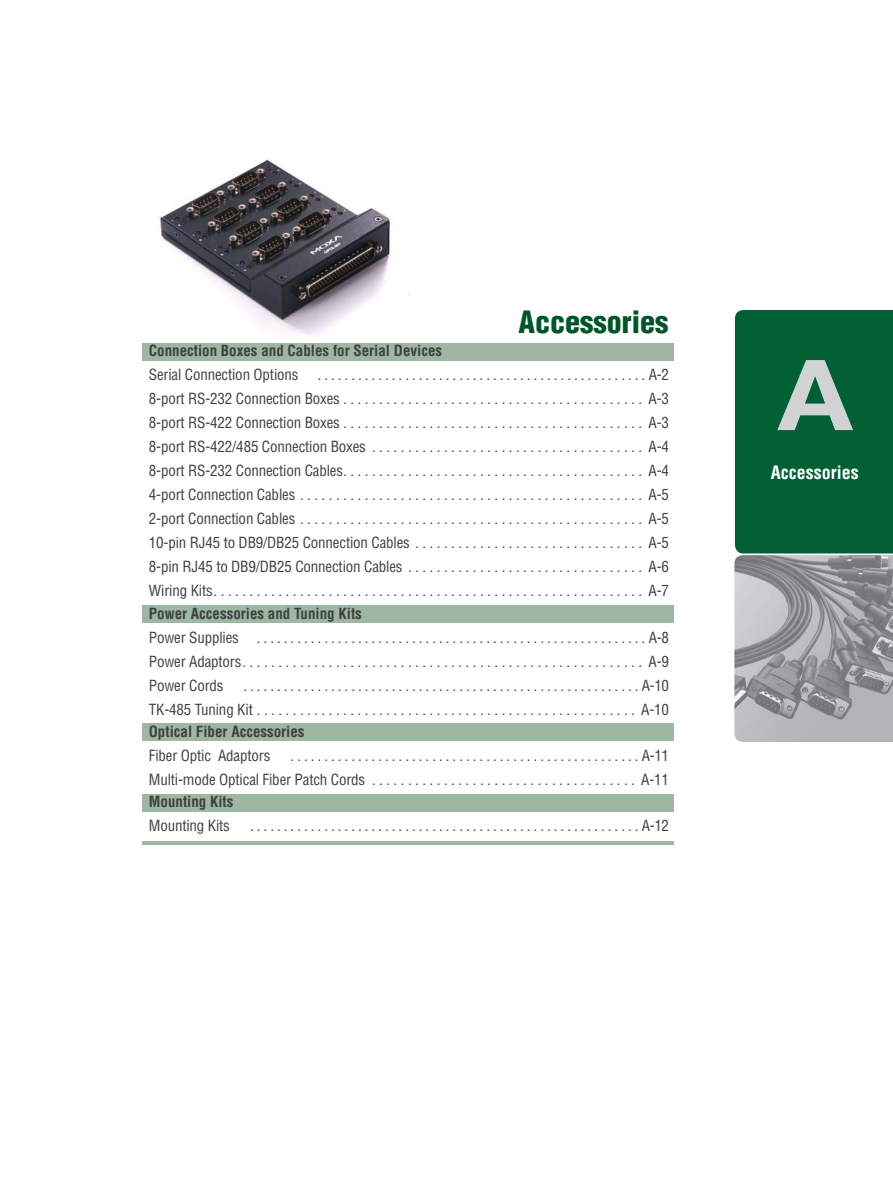
<style>
.page{position:relative;width:893px;height:1191px;background:#fff}
.page>*{position:absolute;margin:0;border:0;box-sizing:border-box;transform-origin:0 0}
.t1{font:700 96px "Helvetica Ext";color:#d1d2d4}
.t2{font:900 condensed 30px "Helvetica";color:#005629}
.t3{font:700 condensed 18px "Helvetica";color:#fff}
.t4{font:condensed 15px/24px "Helvetica";letter-spacing:-.01em;color:#403f41;text-align:justify}
.t5{font:700 condensed 15px "Helvetica";color:#403f41}
</style>
<div class="page">
<div style="left:735px;top:310px;width:158px;height:243px;background:#006034"></div>
<img style="left:734px;top:555px;width:159px;height:187px">
<img style="left:160px;top:159px;width:250px;height:176px">
<div style="left:142px;top:605px;width:532px;height:17px;background:#9db7a3"></div>
<div style="left:142px;top:724px;width:532px;height:17px;background:#9db7a3"></div>
<div style="left:142px;top:794px;width:532px;height:17px;background:#9db7a3"></div>
<hr style="left:142px;top:841px;width:532px;height:3px;background:#9db7a3">
<div style="left:142px;top:343px;width:532px;height:17px;background:#9db7a3"></div>
<h2 class="t2" style="left:518px;top:311px;width:151px">Accessories</h2>
<p class="t5" style="left:149px;top:342px;width:295px">Connection Boxes and Cables for Serial Devices</p>
<p class="t4" style="left:149px;top:364px;width:151px">Serial Connection Options</p>
<p class="t4" style="left:149px;top:364px;width:522px;text-indent:169px">. . . . . . . . . . . . . . . . . . . . . . . . . . . . . . . . . . . . . . . . . . . . . . . . . A-2<br>8-port RS-232 Connection Boxes . . . . . . . . . . . . . . . . . . . . . . . . . . . . . . . . . . . . . . . . . . A-3<br>8-port RS-422 Connection Boxes . . . . . . . . . . . . . . . . . . . . . . . . . . . . . . . . . . . . . . . . . . A-3<br>8-port RS-422/485 Connection Boxes . . . . . . . . . . . . . . . . . . . . . . . . . . . . . . . . . . . . . . A-4<br>8-port RS-232 Connection Cables . . . . . . . . . . . . . . . . . . . . . . . . . . . . . . . . . . . . . . . . . . A-4<br>4-port Connection Cables . . . . . . . . . . . . . . . . . . . . . . . . . . . . . . . . . . . . . . . . . . . . . . . . A-5<br>2-port Connection Cables . . . . . . . . . . . . . . . . . . . . . . . . . . . . . . . . . . . . . . . . . . . . . . . . A-5<br>10-pin RJ45 to DB9/DB25 Connection Cables . . . . . . . . . . . . . . . . . . . . . . . . . . . . . . . . A-5<br>8-pin RJ45 to DB9/DB25 Connection Cables . . . . . . . . . . . . . . . . . . . . . . . . . . . . . . . . . A-6<br>Wiring Kits . . . . . . . . . . . . . . . . . . . . . . . . . . . . . . . . . . . . . . . . . . . . . . . . . . . . . . . . . . . . A-7</p>
<p class="t5" style="left:149px;top:604px;width:215px">Power Accessories and Tuning Kits</p>
<p class="t4" style="left:149px;top:626px;width:522px">Power Supplies . . . . . . . . . . . . . . . . . . . . . . . . . . . . . . . . . . . . . . . . . . . . . . . . . . . . . . . . . . A-8<br>Power Adaptors . . . . . . . . . . . . . . . . . . . . . . . . . . . . . . . . . . . . . . . . . . . . . . . . . . . . . . . . A-9<br>Power Cords</p>
<p class="t4" style="left:149px;top:674px;width:522px;text-align:right">. . . . . . . . . . . . . . . . . . . . . . . . . . . . . . . . . . . . . . . . . . . . . . . . . . . . . . . . . . . A-10<br>TK-485 Tuning Kit . . . . . . . . . . . . . . . . . . . . . . . . . . . . . . . . . . . . . . . . . . . . . . . . . . . . . A-10</p>
<p class="t5" style="left:149px;top:722px;width:157px">Optical Fiber Accessories</p>
<p class="t4" style="left:149px;top:744px;width:123px">Fiber Optic Adaptors</p>
<p class="t4" style="left:149px;top:744px;width:522px;text-align:right">. . . . . . . . . . . . . . . . . . . . . . . . . . . . . . . . . . . . . . . . . . . . . . . . . . . . A-11<br>Multi-mode Optical Fiber Patch Cords . . . . . . . . . . . . . . . . . . . . . . . . . . . . . . . . . . . . . A-11</p>
<p class="t5" style="left:149px;top:792px;width:86px">Mounting Kits</p>
<p class="t4" style="left:149px;top:815px;width:83px">Mounting Kits</p>
<p class="t4" style="left:250px;top:815px;width:420px">. . . . . . . . . . . . . . . . . . . . . . . . . . . . . . . . . . . . . . . . . . . . . . . . . . . . . . . . . . A-12</p>
<h1 class="t1" style="left:775px;top:353px;width:81px">A</h1>
<p class="t3" style="left:771px;top:461px;width:89px">Accessories</p>
</div>
